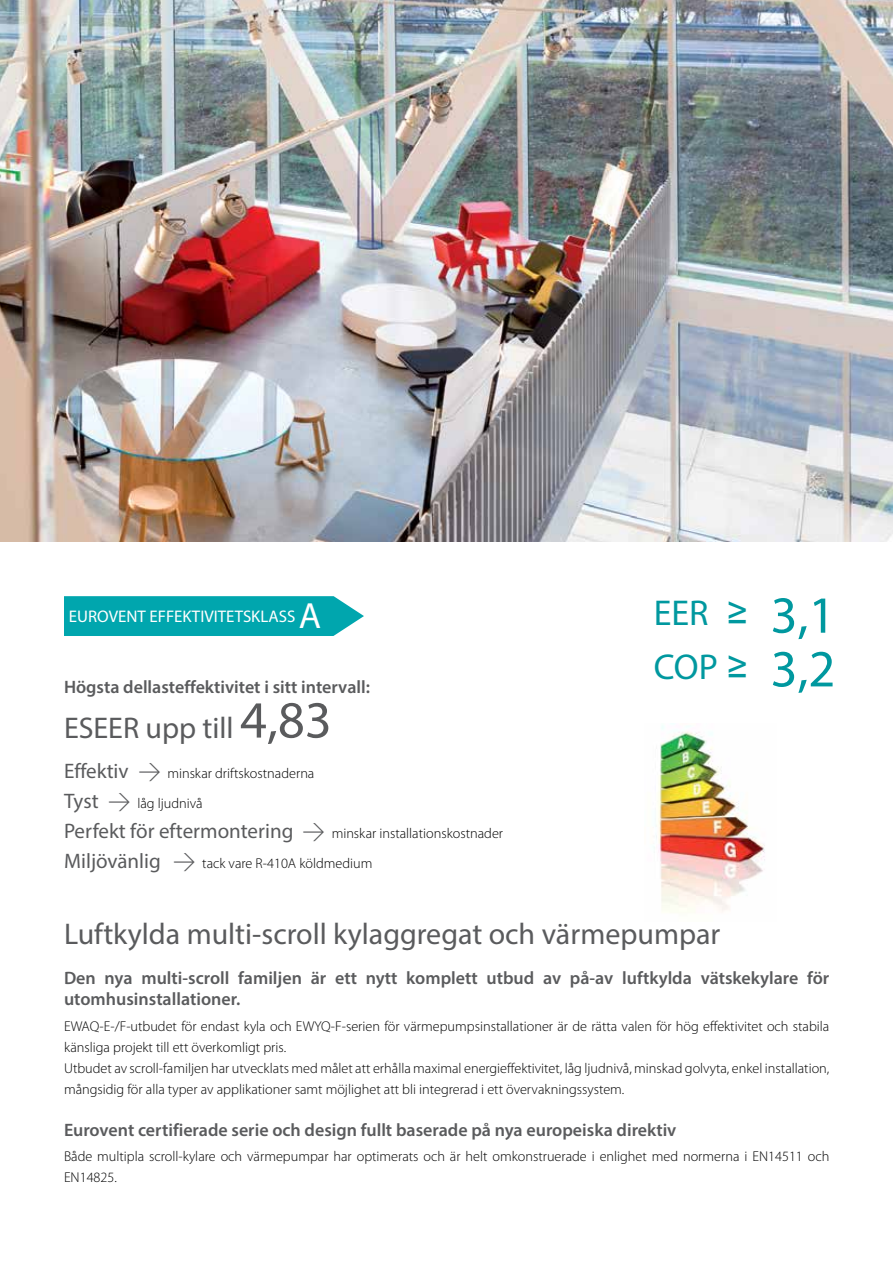
<style>
.page{position:relative;width:893px;height:1263px;background:#fff}
.page>*{position:absolute;margin:0;border:0;box-sizing:border-box;transform-origin:0 0}
.t1{font:36px "Myriad Pro";color:#00989f}
.t2{font:30px "Myriad Pro";color:#5a5b5d}
.t3{font:600 18px/21px "Myriad Pro";color:#5a5b5d}
.t4{font:16.8px "Myriad Pro";color:#fff}
.t5{font:300 14.25px/21px "Myriad Pro";color:#000}
.s1{font-size:36.6px}
.s2{font-size:52.5px}
.s3{font-weight:400;font-size:21px;color:#5a5b5d}
.s4{font-family:"DIN Light Alternate";font-weight:400;font-size:22.5px;color:#5a5b5d}
.s5{font-family:"Arial"}
</style>
<div class="page">
<img style="left:0;top:0;width:893px;height:541px">
<svg style="left:64px;top:596px;width:300px;height:40px;background:#0daab2"></svg>
<img style="left:653px;top:723px;width:112px;height:190px">
<p class="t4" style="left:69px;top:606px;width:254px">EUROVENT EFFEKTIVITETSKLASS <span class="s1">A</span></p>
<p class="t3" style="left:64px;top:676px;width:307px">Högsta dellasteffektivitet i sitt intervall:</p>
<h2 class="t2" style="left:64px;top:709px;width:269px">ESEER upp till <span class="s2">4,83</span></h2>
<p class="t5" style="left:64px;top:759px;width:441px;line-height:30px"><span class="s3">Effektiv</span> <span class="s4">&gt;</span> minskar driftskostnaderna<br><span class="s3">Tyst</span> <span class="s4">&gt;</span> låg ljudnivå<br><span class="s3">Perfekt för eftermontering</span> <span class="s4">&gt;</span> minskar installationskostnader <span class="s3">Miljövänlig</span> <span class="s4">&gt;</span> tack vare R-410A köldmedium</p>
<h1 class="t1" style="left:654px;top:591px;width:183px">EER <span class="s5">≥</span> <span class="s2">3,1</span></h1>
<h1 class="t1" style="left:654px;top:645px;width:183px">COP <span class="s5">≥</span> <span class="s2">3,2</span></h1>
<h2 class="t2" style="left:64px;top:915px;width:658px">Luftkylda multi-scroll kylaggregat och värmepumpar</h2>
<p class="t3" style="left:64px;top:967px;width:767px">Den nya multi-scroll familjen är ett nytt komplett utbud av på-av luftkylda vätskekylare för utomhusinstallationer.</p>
<p class="t5" style="left:64px;top:1016px;width:767px">EWAQ-E-/F-utbudet för endast kyla och EWYQ-F-serien för värmepumpsinstallationer är de rätta valen för hög effektivitet och stabila känsliga projekt till ett överkomligt pris.<br>Utbudet av scroll-familjen har utvecklats med målet att erhålla maximal energieffektivitet, låg ljudnivå, minskad golvyta, enkel installation, mångsidig för alla typer av applikationer samt möjlighet att bli integrerad i ett övervakningssystem.</p>
<p class="t3" style="left:64px;top:1119px;width:614px">Eurovent certifierade serie och design fullt baserade på nya europeiska direktiv</p>
<p class="t5" style="left:64px;top:1146px;width:767px">Både multipla scroll-kylare och värmepumpar har optimerats och är helt omkonstruerade i enlighet med normerna i EN14511 och<br>EN14825.</p>
</div>
